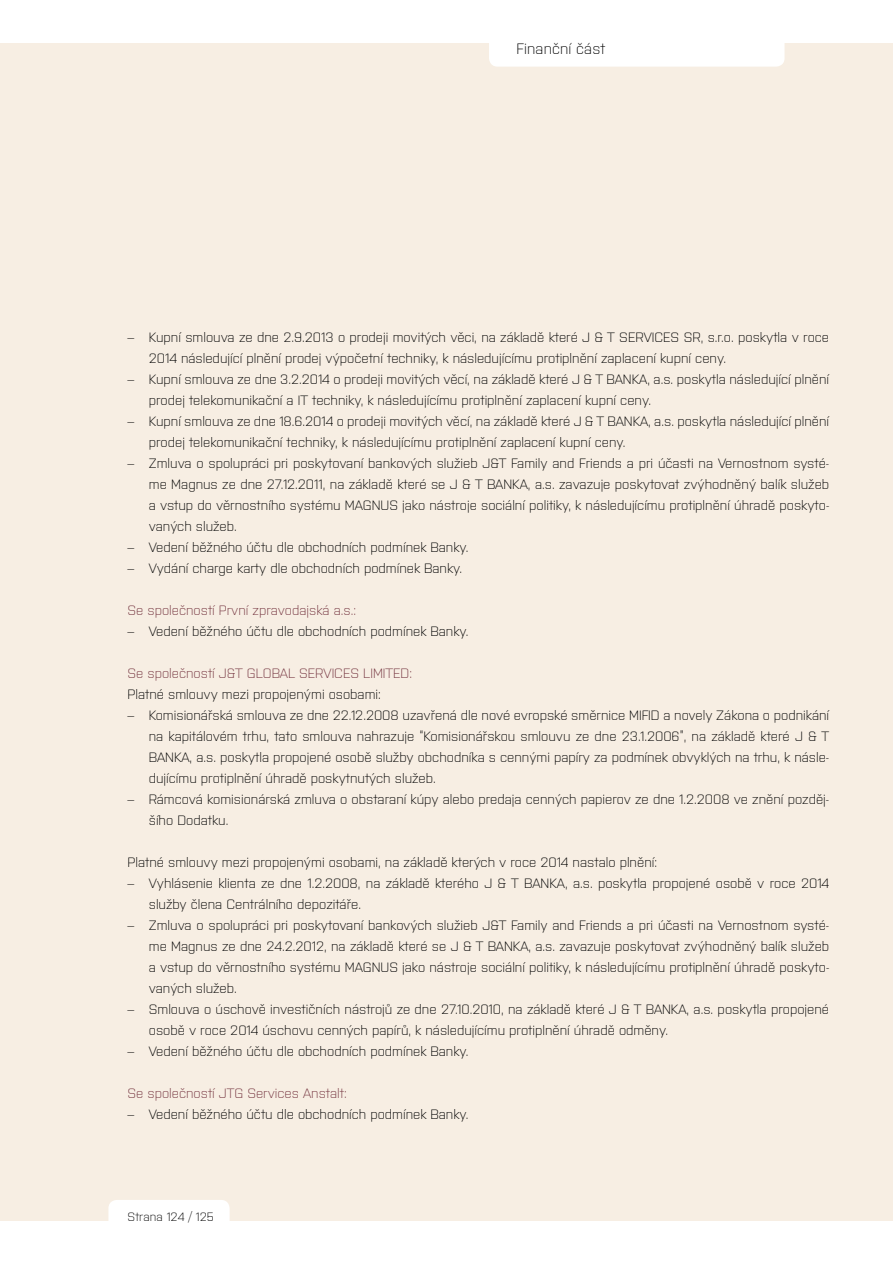
<style>
.page{position:relative;width:893px;height:1263px;background:#fff}
.page>*{position:absolute;margin:0;border:0;box-sizing:border-box;transform-origin:0 0}
.t1{font:300 15px "Purista";letter-spacing:.01em;color:#000}
.t2{font:300 13.5px/21px "Purista";color:#000}
.t3{font:300 13.5px "Purista";color:#74343f}
.t4{font:300 12px "Purista";letter-spacing:.01em;color:#000}
</style>
<div class="page">
<div style="left:0;top:43px;width:893px;height:1177px;background:#f7eee3"></div>
<div style="left:489px;top:17px;width:295px;height:50px;background:#fff;border-radius:9px"></div>
<div style="left:108px;top:1200px;width:122px;height:49px;background:#fff;border-radius:9px"></div>
<p class="t1" style="left:517px;top:38px;width:90px">Finanční část</p>
<p class="t2" style="left:149px;top:325px;width:682px;text-indent:-21px">– Kupní smlouva ze dne 2.9.2013 o prodeji movitých věci, na základě které J &amp; T SERVICES SR, s.r.o. poskytla v roce<br>2014 následující plnění prodej výpočetní techniky, k následujícímu protiplnění zaplacení kupní ceny.</p>
<p class="t2" style="left:149px;top:367px;width:682px;text-indent:-21px">– Kupní smlouva ze dne 3.2.2014 o prodeji movitých věcí, na základě které J &amp; T BANKA, a.s. poskytla následující plnění prodej telekomunikační a IT techniky, k následujícímu protiplnění zaplacení kupní ceny.</p>
<p class="t2" style="left:149px;top:409px;width:682px;text-indent:-21px">– Kupní smlouva ze dne 18.6.2014 o prodeji movitých věcí, na základě které J &amp; T BANKA, a.s. poskytla následující plnění prodej telekomunikační techniky, k následujícímu protiplnění zaplacení kupní ceny.</p>
<p class="t2" style="left:149px;top:451px;width:682px;text-align:justify;text-indent:-21px">– Zmluva o spolupráci pri poskytovaní bankových služieb J&amp;T Family and Friends a pri účasti na Vernostnom systé&shy;me Magnus ze dne 27.12.2011, na základě které se J &amp; T BANKA, a.s. zavazuje poskytovat zvýhodněný balík služeb a vstup do věrnostního systému MAGNUS jako nástroje sociální politiky, k následujícímu protiplnění úhradě poskyto&shy;vaných služeb.</p>
<p class="t2" style="left:128px;top:535px;width:343px">– Vedení běžného účtu dle obchodních podmínek Banky.</p>
<p class="t2" style="left:128px;top:556px;width:336px">– Vydání charge karty dle obchodních podmínek Banky.</p>
<p class="t3" style="left:128px;top:600px;width:230px">Se společností První zpravodajská a.s.:</p>
<p class="t2" style="left:128px;top:619px;width:343px">– Vedení běžného účtu dle obchodních podmínek Banky.</p>
<p class="t3" style="left:128px;top:663px;width:286px">Se společností J&amp;T GLOBAL SERVICES LIMITED:</p>
<p class="t2" style="left:128px;top:682px;width:255px">Platné smlouvy mezi propojenými osobami:</p>
<p class="t2" style="left:149px;top:703px;width:682px;text-align:justify;text-indent:-21px">– Komisionářská smlouva ze dne 22.12.2008 uzavřená dle nové evropské směrnice MIFID a novely Zákona o podnikání na kapitálovém trhu, tato smlouva nahrazuje “Komisionářskou smlouvu ze dne 23.1.2006”, na základě které J &amp; T BANKA, a.s. poskytla propojené osobě služby obchodníka s cennými papíry za podmínek obvyklých na trhu, k násle&shy;dujícímu protiplnění úhradě poskytnutých služeb.</p>
<p class="t2" style="left:149px;top:787px;width:682px;text-indent:-21px">– Rámcová komisionárská zmluva o obstaraní kúpy alebo predaja cenných papierov ze dne 1.2.2008 ve znění pozděj&shy;šího Dodatku.</p>
<p class="t2" style="left:128px;top:850px;width:531px">Platné smlouvy mezi propojenými osobami, na základě kterých v roce 2014 nastalo plnění:</p>
<p class="t2" style="left:149px;top:871px;width:682px;text-indent:-21px">– Vyhlásenie klienta ze dne 1.2.2008, na základě kterého J &amp; T BANKA, a.s. poskytla propojené osobě v roce 2014 služby člena Centrálního depozitáře.</p>
<p class="t2" style="left:149px;top:913px;width:682px;text-align:justify;text-indent:-21px">– Zmluva o spolupráci pri poskytovaní bankových služieb J&amp;T Family and Friends a pri účasti na Vernostnom systé&shy;me Magnus ze dne 24.2.2012, na základě které se J &amp; T BANKA, a.s. zavazuje poskytovat zvýhodněný balík služeb a vstup do věrnostního systému MAGNUS jako nástroje sociální politiky, k následujícímu protiplnění úhradě poskyto&shy;vaných služeb.</p>
<p class="t2" style="left:149px;top:997px;width:682px;text-indent:-21px">– Smlouva o úschově investičních nástrojů ze dne 27.10.2010, na základě které J &amp; T BANKA, a.s. poskytla propojené osobě v roce 2014 úschovu cenných papírů, k následujícímu protiplnění úhradě odměny.</p>
<p class="t2" style="left:128px;top:1040px;width:343px">– Vedení běžného účtu dle obchodních podmínek Banky.</p>
<p class="t3" style="left:128px;top:1083px;width:221px">Se společností JTG Services Anstalt:</p>
<p class="t2" style="left:128px;top:1103px;width:343px">– Vedení běžného účtu dle obchodních podmínek Banky.</p>
<p class="t4" style="left:128px;top:1208px;width:88px">Strana 124 / 125</p>
</div>
